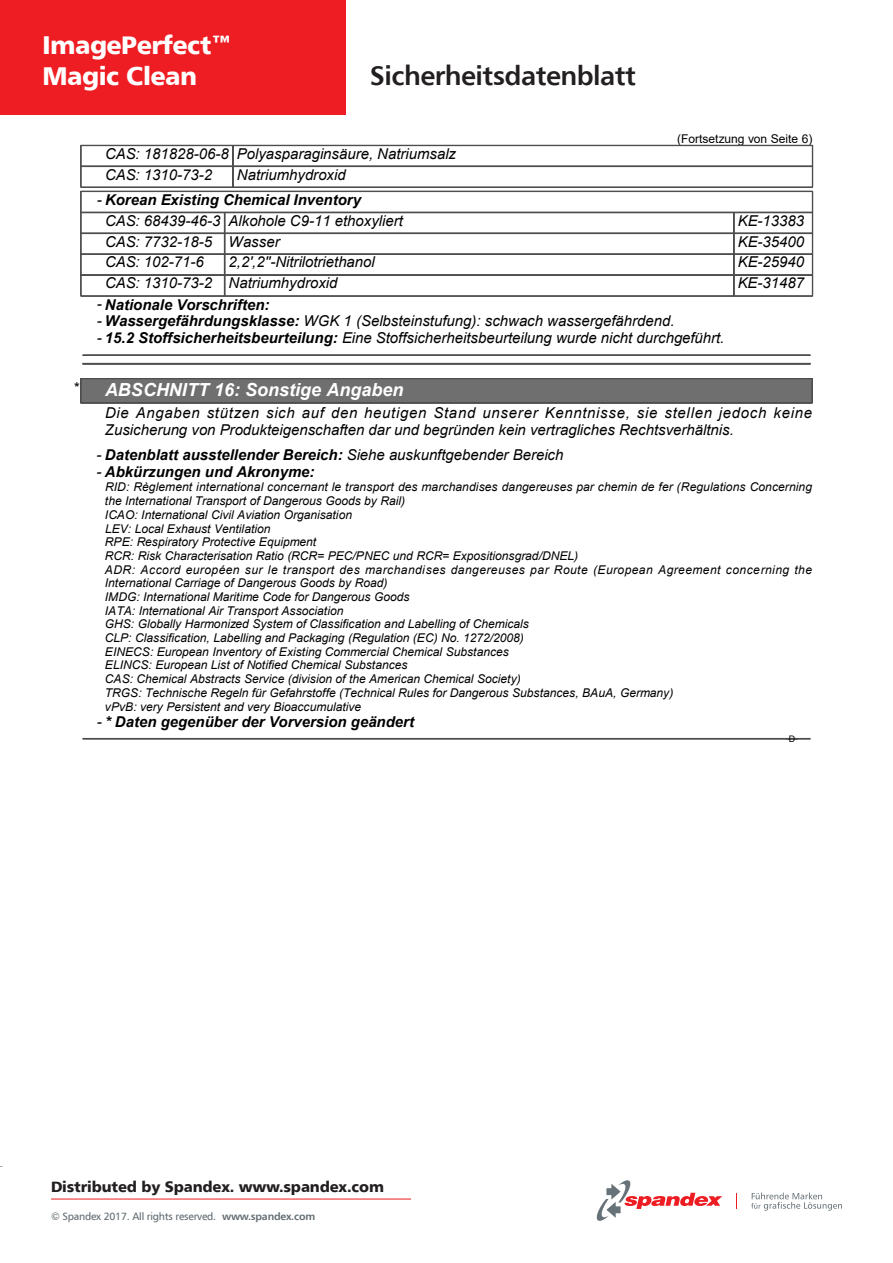
<style>
.page{position:relative;width:893px;height:1263px;background:#fff}
.page>*{position:absolute;margin:0;border:0;box-sizing:border-box;transform-origin:0 0}
.t1{font:27px "Humanist 777 AT Bold B";letter-spacing:-.02em;color:#231f20}
.t2{font:25.5px/31.5px "Humanist 777 AT Black B";letter-spacing:-.02em;color:#fff}
.t3{font:italic 700 18px "Arial";color:#fff}
.t4{font:italic 15px/20.9px "Arial";color:#000}
.t5{font:italic 700 15px "Arial";color:#000}
.t6{font:15px "Humanist 777 AT Black B";letter-spacing:-.01em;color:#231f20}
.t7{font:italic 12px/13.6px "Arial";color:#000}
.t8{font:12px "Arial";letter-spacing:-.005em;color:#000}
.t9{font:10.5px "Humanist 777 AT Roman B";letter-spacing:-.02em;color:#5e696f}
.t10{font:9px "Arial";color:#000}
.s1{font-weight:700}
.s2{font-weight:400}
.s3{font-family:"Humanist 777 AT Bold B"}
</style>
<div class="page">
<div style="left:0;top:0;width:346px;height:115px;background:#ee1d23"></div>
<hr style="left:51px;top:1199px;width:360px;height:1px;background:#ee1d23">
<svg style="left:597px;top:1180px;width:125px;height:41px"></svg>
<svg style="left:736px;top:1193px;width:1px;height:16px"></svg>
<svg style="left:751px;top:1192px;width:91px;height:18px"></svg>
<hr style="left:81px;top:145px;width:732px;height:1px;background:#4d4d4d">
<hr style="left:81px;top:166px;width:732px;height:1px;background:#4d4d4d">
<hr style="left:81px;top:187px;width:732px;height:1px;background:#4d4d4d">
<svg style="left:232px;top:146px;width:2px;height:41px"></svg>
<hr style="left:81px;top:191px;width:732px;height:1px;background:#4d4d4d">
<hr style="left:81px;top:212px;width:732px;height:1px;background:#4d4d4d">
<hr style="left:81px;top:233px;width:732px;height:1px;background:#4d4d4d">
<hr style="left:81px;top:254px;width:732px;height:1px;background:#4d4d4d">
<hr style="left:81px;top:275px;width:732px;height:1px;background:#4d4d4d">
<hr style="left:81px;top:296px;width:732px;height:1px;background:#4d4d4d">
<svg style="left:80px;top:145px;width:2px;height:151px"></svg>
<svg style="left:812px;top:146px;width:1px;height:150px"></svg>
<svg style="left:224px;top:213px;width:2px;height:83px"></svg>
<svg style="left:733px;top:213px;width:2px;height:83px"></svg>
<hr style="left:83px;top:355px;width:727px;height:1px;background:#4d4d4d">
<div style="left:81px;top:379px;width:731px;height:24px;background:#706f6f"></div>
<hr style="left:81px;top:378px;width:731px;height:1px;background:#4d4d4d">
<hr style="left:81px;top:403px;width:731px;height:1px;background:#4d4d4d">
<svg style="left:80px;top:379px;width:1px;height:24px"></svg>
<svg style="left:812px;top:379px;width:1px;height:24px"></svg>
<hr style="left:83px;top:363px;width:727px;height:1px;background:#4d4d4d">
<hr style="left:83px;top:364px;width:727px;height:1px;background:#4d4d4d">
<hr style="left:83px;top:738px;width:727px;height:1px;background:#4d4d4d">
<hr style="left:83px;top:739px;width:727px;height:1px;background:#4d4d4d">
<svg style="left:786px;top:739px;width:12px;height:1px"></svg>
<h2 class="t2" style="left:43px;top:28px;width:191px">ImagePerfect™<br>Magic Clean</h2>
<h1 class="t1" style="left:370px;top:58px;width:268px">Sicherheitsdatenblatt</h1>
<p class="t4" style="left:105px;top:143px;width:353px">CAS: 181828-06-8 Polyasparaginsäure, Natriumsalz<br>CAS: 1310-73-2</p>
<p class="t4" style="left:237px;top:164px;width:110px">Natriumhydroxid</p>
<p class="t4" style="left:105px;top:189px;width:299px;text-indent:-8px">- <span class="s1">Korean Existing Chemical Inventory<br></span>CAS: 68439-46-3 Alkohole C9-11 ethoxyliert</p>
<p class="t8" style="left:677px;top:130px;width:137px">(Fortsetzung von Seite 6)</p>
<p class="t4" style="left:738px;top:210px;width:68px">KE-13383</p>
<p class="t4" style="left:105px;top:231px;width:176px">CAS: 7732-18-5 Wasser</p>
<p class="t4" style="left:738px;top:231px;width:68px">KE-35400</p>
<p class="t4" style="left:105px;top:252px;width:100px">CAS: 102-71-6</p>
<p class="t4" style="left:229px;top:252px;width:148px">2,2',2''-Nitrilotriethanol</p>
<p class="t4" style="left:738px;top:252px;width:68px">KE-25940</p>
<p class="t4" style="left:105px;top:273px;width:234px">CAS: 1310-73-2 Natriumhydroxid</p>
<p class="t4" style="left:738px;top:273px;width:68px">KE-31487</p>
<p class="t5" style="left:97px;top:294px;width:174px"><span class="s2">-</span> Nationale Vorschriften:</p>
<p class="t4" style="left:97px;top:311px;width:579px">- <span class="s1">Wassergefährdungsklasse:</span> WGK 1 (Selbsteinstufung): schwach wassergefährdend.</p>
<p class="t4" style="left:97px;top:328px;width:629px">- <span class="s1">15.2 Stoffsicherheitsbeurteilung:</span> Eine Stoffsicherheitsbeurteilung wurde nicht durchgeführt.</p>
<p class="t3" style="left:73px;top:378px;width:332px"><sup>*</sup> ABSCHNITT 16: Sonstige Angaben</p>
<p class="t4" style="left:105px;top:405px;width:709px;line-height:16.8px">Die Angaben stützen sich auf den heutigen Stand unserer Kenntnisse, sie stellen jedoch keine<br>Zusicherung von Produkteigenschaften dar und begründen kein vertragliches Rechtsverhältnis.</p>
<p class="t5" style="left:97px;top:445px;width:468px"><span class="s2">-</span> Datenblatt ausstellender Bereich: <span class="s2">Siehe auskunftgebender Bereich</span></p>
<p class="t5" style="left:97px;top:462px;width:219px"><span class="s2">-</span> Abkürzungen und Akronyme:</p>
<p class="t7" style="left:105px;top:481px;width:709px">RID: Règlement international concernant le transport des marchandises dangereuses par chemin de fer (Regulations Concerning the International Transport of Dangerous Goods by Rail)<br>ICAO: International Civil Aviation Organisation<br>LEV: Local Exhaust Ventilation<br>RPE: Respiratory Protective Equipment<br>RCR: Risk Characterisation Ratio (RCR= PEC/PNEC und RCR= Expositionsgrad/DNEL)<br>ADR: Accord européen sur le transport des marchandises dangereuses par Route (European Agreement concerning the International Carriage of Dangerous Goods by Road)<br>IMDG: International Maritime Code for Dangerous Goods<br>IATA: International Air Transport Association<br>GHS: Globally Harmonized System of Classification and Labelling of Chemicals<br>CLP: Classification, Labelling and Packaging (Regulation (EC) No. 1272/2008)<br>EINECS: European Inventory of Existing Commercial Chemical Substances<br>ELINCS: European List of Notified Chemical Substances<br>CAS: Chemical Abstracts Service (division of the American Chemical Society)<br>TRGS: Technische Regeln für Gefahrstoffe (Technical Rules for Dangerous Substances, BAuA, Germany)<br>vPvB: very Persistent and very Bioaccumulative</p>
<p class="t5" style="left:97px;top:712px;width:319px"><span class="s2">-</span> * Daten gegenüber der Vorversion geändert</p>
<p class="t10" style="left:789px;top:733px;width:8px">D</p>
<p class="t6" style="left:51px;top:1177px;width:334px">Distributed by Spandex. www.spandex.com</p>
<p class="t9" style="left:51px;top:1210px;width:266px">© Spandex 2017. All rights reserved. <span class="s3">www.spandex.com</span></p>
</div>
